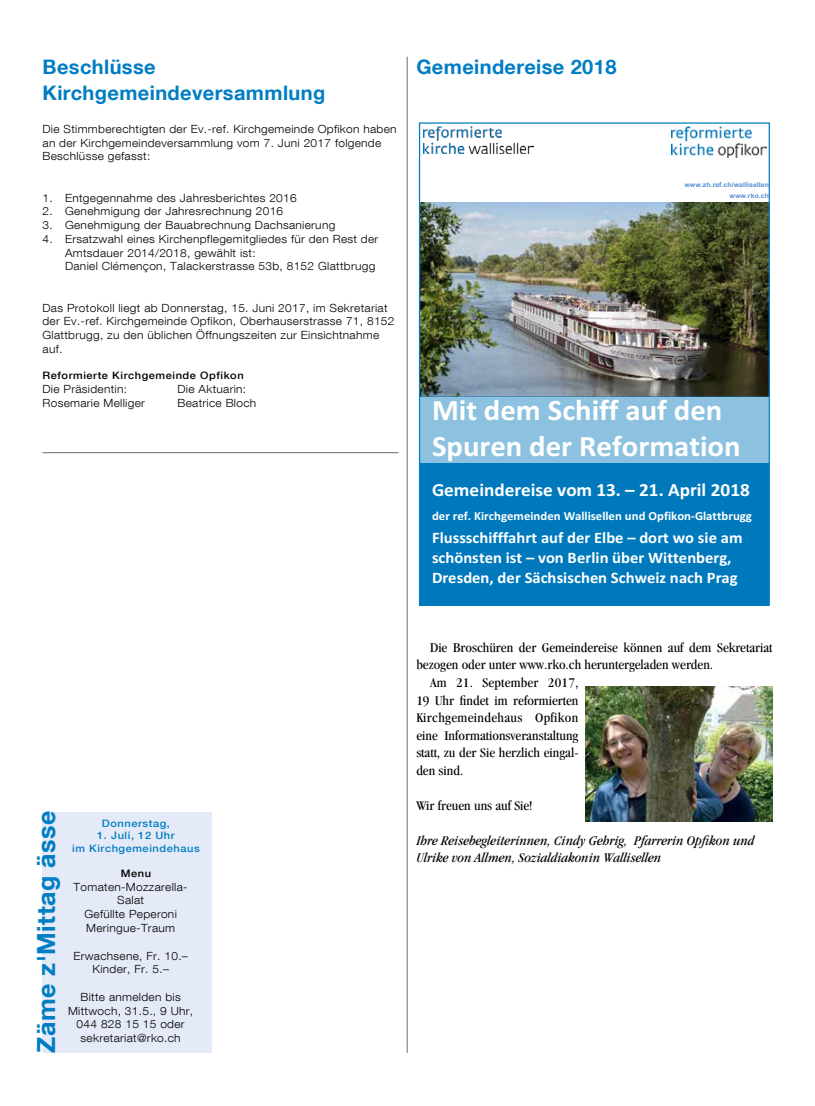
<style>
.page{position:relative;width:815px;height:1106px;background:#fff}
.page>*{position:absolute;margin:0;border:0;box-sizing:border-box;transform-origin:0 0}
.t1{font:700 29.75px/36.2px "Calibri";color:#fff}
.t2{font:700 25px "Helvetica Neue LT Com";letter-spacing:.02em;color:#007dc3}
.t3{font:700 20px/26.2px "Helvetica Neue LT Com";letter-spacing:.02em;color:#007dc3}
.t4{font:700 18.62px "Calibri";color:#fff}
.t5{font:700 16px/19.6px "Calibri";color:#fff}
.t6{font:condensed 13.75px "Garamond";color:#000;scale:1.08 1}
.t7{font:italic condensed 13.75px/17.5px "Garamond";color:#000;scale:1.08 1}
.t8{font:condensed 13.75px "Garamond";letter-spacing:.025em;color:#000;scale:1.08 1}
.t9{font:700 12.38px "Calibri";letter-spacing:.005em;color:#fff}
.t10{font:300 11.25px/13.8px "Helvetica Neue LT Com";letter-spacing:.025em;color:#000;text-align:center;scale:1.06 1}
.t11{font:500 10.25px/12.5px "Helvetica Neue LT Com";letter-spacing:.05em;color:#007dc3;text-align:center;scale:1.08 1}
.t12{font:500 10.25px "Helvetica Neue LT Com";letter-spacing:.05em;color:#000;scale:1.08 1}
.t13{font:700 6.62px/10.2px "Arial";letter-spacing:.01em;color:#548dd4;text-align:right}
</style>
<div class="page">
<hr style="left:407px;top:57px;width:1px;height:995px;background:#6d6e71">
<div style="left:43px;top:812px;width:169px;height:240px;background:#e4eaf7"></div>
<div style="left:420px;top:463px;width:349px;height:142px;background:#0079bc"></div>
<img style="left:421px;top:202px;width:347px;height:194px">
<img style="left:671px;top:127px;width:96px;height:30px">
<img style="left:423px;top:127px;width:111px;height:27px">
<img style="left:427px;top:391px;width:341px;height:72px">
<img style="left:586px;top:686px;width:186px;height:135px">
<hr style="left:43px;top:452px;width:356px;height:1px;background:#6d6e71">
<h3 class="t3" style="left:43px;top:53px;width:284px">Beschlüsse<br>Kirchgemeindeversammlung</h3>
<p class="t10" style="left:43px;top:122px;width:336px;text-align:left">Die Stimmberechtigten der Ev.-ref. Kirchgemeinde Opfikon haben an der Kirchgemeindeversammlung vom 7. Juni 2017 folgende<br>Beschlüsse gefasst:</p>
<p class="t10" style="left:43px;top:190px;width:241px">1. Entgegennahme des Jahresberichtes 2016</p>
<p class="t10" style="left:43px;top:204px;width:229px">2. Genehmigung der Jahresrechnung 2016</p>
<p class="t10" style="left:43px;top:218px;width:278px">3. Genehmigung der Bauabrechnung Dachsanierung</p>
<p class="t10" style="left:65px;top:232px;width:297px;text-align:left;text-indent:-23px">4. Ersatzwahl eines Kirchenpflegemitgliedes für den Rest der<br>Amtsdauer 2014/2018, gewählt ist:<br>Daniel Clémençon, Talackerstrasse 53b, 8152 Glattbrugg</p>
<p class="t10" style="left:43px;top:300px;width:334px;text-align:left">Das Protokoll liegt ab Donnerstag, 15. Juni 2017, im Sekretariat der Ev.-ref. Kirchgemeinde Opfikon, Oberhauserstrasse 71, 8152<br>Glattbrugg, zu den üblichen Öffnungszeiten zur Einsichtnahme auf.</p>
<p class="t12" style="left:43px;top:369px;width:188px">Reformierte Kirchgemeinde Opfikon</p>
<p class="t10" style="left:43px;top:382px;width:81px">Die Präsidentin:</p>
<p class="t10" style="left:178px;top:382px;width:66px">Die Aktuarin:</p>
<p class="t10" style="left:43px;top:395px;width:98px">Rosemarie Melliger</p>
<p class="t10" style="left:178px;top:395px;width:76px">Beatrice Bloch</p>
<h3 class="t3" style="left:416px;top:53px;width:202px">Gemeindereise 2018</h3>
<p class="t13" style="left:685px;top:180px;width:86px">www.zh.ref.ch/wallisellen www.rko.ch</p>
<h1 class="t1" style="left:432px;top:391px;width:310px">Mit dem Schiff auf den<br>Spuren der Reformation</h1>
<h3 class="t4" style="left:432px;top:477px;width:319px">Gemeindereise vom 13. – 21. April 2018</h3>
<p class="t9" style="left:432px;top:507px;width:321px">der ref. Kirchgemeinden Wallisellen und Opfikon-Glattbrugg</p>
<h3 class="t5" style="left:432px;top:527px;width:312px">Flussschifffahrt auf der Elbe – dort wo sie am schönsten ist – von Berlin über Wittenberg,<br>Dresden, der Sächsischen Schweiz nach Prag</h3>
<h2 class="t2" style="left:30px;top:1052px;width:243px;rotate:-90deg">Zäme z'Mittag ässe</h2>
<p class="t11" style="left:102px;top:817px;width:65px">Donnerstag,</p>
<p class="t11" style="left:72px;top:829px;width:120px">1. Juli, 12 Uhr<br>im Kirchgemeindehaus</p>
<p class="t12" style="left:121px;top:867px;width:30px">Menu</p>
<p class="t10" style="left:74px;top:879px;width:109px">Tomaten-Mozzarella-<br>Salat<br>Gefüllte Peperoni<br>Meringue-Traum</p>
<p class="t10" style="left:73px;top:948px;width:110px">Erwachsene, Fr. 10.–<br>Kinder, Fr. 5.–</p>
<p class="t10" style="left:68px;top:989px;width:120px">Bitte anmelden bis<br>Mittwoch, 31.5., 9 Uhr,<br>044 828 15 15 oder sekretariat@rko.ch</p>
<p class="t6" style="left:430px;top:640px;width:319px">Die Broschüren der Gemeindereise können auf dem Sekretariat</p>
<p class="t6" style="left:416px;top:657px;width:276px">bezogen oder unter www.rko.ch heruntergeladen werden.</p>
<p class="t6" style="left:430px;top:675px;width:139px">Am 21. September 2017,</p>
<p class="t6" style="left:416px;top:692px;width:152px">19 Uhr findet im reformierten</p>
<p class="t8" style="left:416px;top:710px;width:151px">Kirchgemeindehaus Opfikon</p>
<p class="t6" style="left:416px;top:727px;width:152px">eine Informationsveranstaltung</p>
<p class="t6" style="left:416px;top:745px;width:152px">statt, zu der Sie herzlich eingal-</p>
<p class="t6" style="left:416px;top:762px;width:45px">den sind.</p>
<p class="t6" style="left:416px;top:797px;width:109px">Wir freuen uns auf Sie!</p>
<p class="t7" style="left:416px;top:831px;width:315px">Ihre Reisebegleiterinnen, Cindy Gehrig, Pfarrerin Opfikon und<br>Ulrike von Allmen, Sozialdiakonin Wallisellen</p>
</div>
